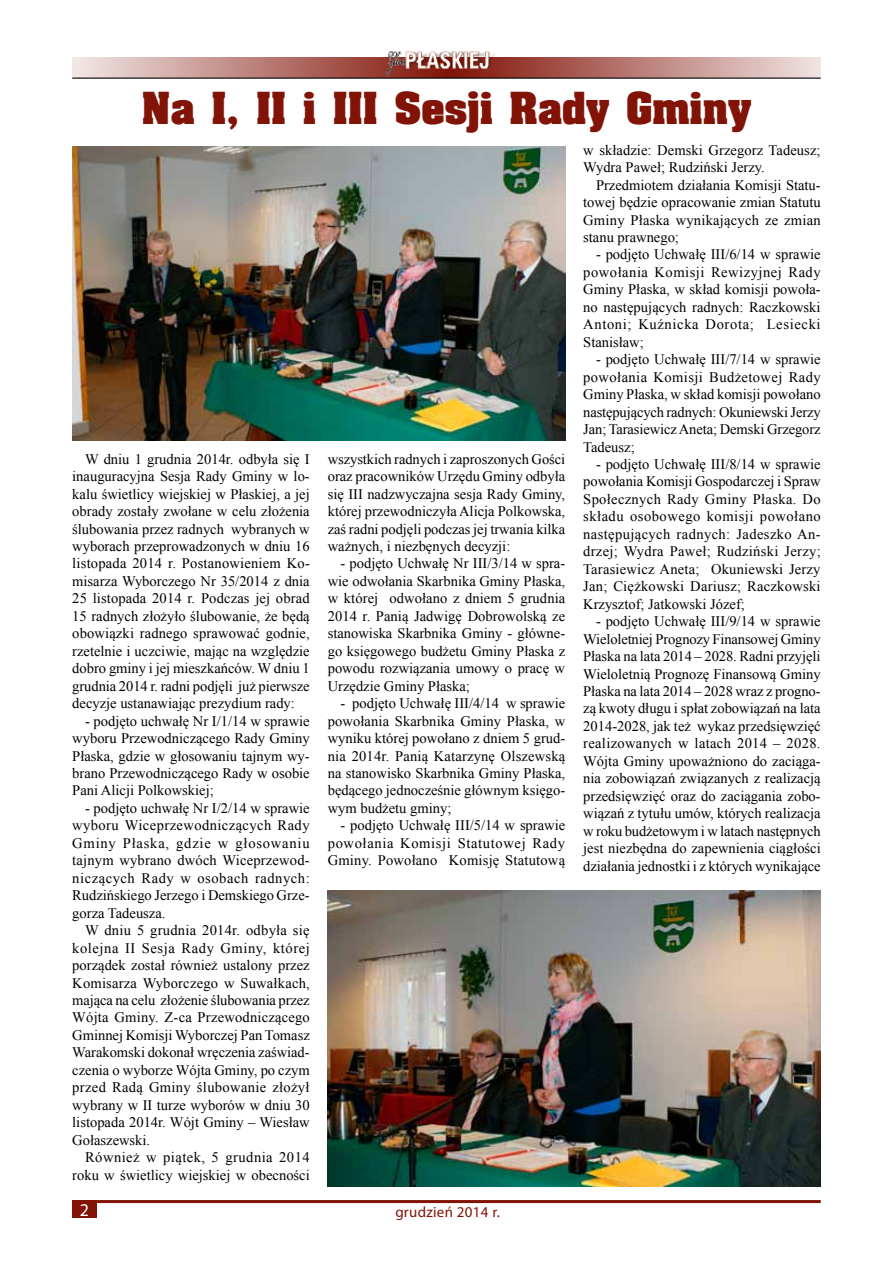
<style>
.page{position:relative;width:893px;height:1263px;background:#fff}
.page>*{position:absolute;margin:0;border:0;box-sizing:border-box;transform-origin:0 0}
.t1{font:700 37.5px "Aardvark";color:#811307}
.t2{font:18px "Myriad Pro";color:#fff}
.t3{font:15px "Myriad Pro";letter-spacing:.02em;color:#811307}
.t4{font:14.55px/17.4px "Times New Roman";color:#000;text-align:justify}
</style>
<div class="page">
<svg style="left:72px;top:58px;width:749px;height:20px"></svg>
<hr style="left:72px;top:1200px;width:749px;height:3px;background:#811307">
<img style="left:383px;top:51px;width:126px;height:26px">
<div style="left:72px;top:1200px;width:24px;height:18px;background:#811307"></div>
<hr style="left:72px;top:78px;width:749px;height:1px;background:#000">
<img style="left:328px;top:890px;width:493px;height:296px">
<img style="left:72px;top:147px;width:493px;height:294px">
<h1 class="t1" style="left:142px;top:82px;width:611px">Na I, II i III Sesji Rady Gminy</h1>
<p class="t4" style="left:72px;top:450px;width:239px;text-indent:13px">W dniu 1 grudnia 2014r. odbyła się I inauguracyjna Sesja Rady Gminy w lo&shy;kalu świetlicy wiejskiej w Płaskiej, a jej obrady zostały zwołane w celu złożenia ślubowania przez radnych wybranych w wyborach przeprowadzonych w dniu 16 listopada 2014 r. Postanowieniem Ko&shy;misarza Wyborczego Nr 35/2014 z dnia 25 listopada 2014 r. Podczas jej obrad 15 radnych złożyło ślubowanie, że będą obowiązki radnego sprawować godnie, rzetelnie i uczciwie, mając na względzie dobro gminy i jej mieszkańców. W dniu 1 grudnia 2014 r. radni podjęli już pierwsze decyzje ustanawiając prezydium rady:</p>
<p class="t4" style="left:72px;top:712px;width:239px;text-indent:13px">- podjęto uchwałę Nr I/1/14 w sprawie wyboru Przewodniczącego Rady Gminy Płaska, gdzie w głosowaniu tajnym wy&shy;brano Przewodniczącego Rady w osobie Pani Alicji Polkowskiej;</p>
<p class="t4" style="left:72px;top:799px;width:239px;text-indent:13px">- podjęto uchwałę Nr I/2/14 w sprawie wyboru Wiceprzewodniczących Rady Gminy Płaska, gdzie w głosowaniu tajnym wybrano dwóch Wiceprzewod&shy;niczących Rady w osobach radnych:<br>Rudzińskiego Jerzego i Demskiego Grze&shy;gorza Tadeusza.</p>
<p class="t4" style="left:72px;top:921px;width:239px;text-indent:13px">W dniu 5 grudnia 2014r. odbyła się kolejna II Sesja Rady Gminy, której porządek został również ustalony przez Komisarza Wyborczego w Suwałkach, mająca na celu złożenie ślubowania przez Wójta Gminy. Z-ca Przewodniczącego Gminnej Komisji Wyborczej Pan Tomasz Warakomski dokonał wręczenia zaświad&shy;czenia o wyborze Wójta Gminy, po czym przed Radą Gminy ślubowanie złożył wybrany w II turze wyborów w dniu 30 listopada 2014r. Wójt Gminy – Wiesław Gołaszewski.</p>
<p class="t4" style="left:72px;top:1148px;width:239px;text-align:right">Również w piątek, 5 grudnia 2014 roku w świetlicy wiejskiej w obecności</p>
<p class="t4" style="left:328px;top:450px;width:239px">wszystkich radnych i zaproszonych Gości oraz pracowników Urzędu Gminy odbyła się III nadzwyczajna sesja Rady Gminy, której przewodniczyła Alicja Polkowska, zaś radni podjęli podczas jej trwania kilka ważnych, i niezbęnych decyzji:</p>
<p class="t4" style="left:328px;top:555px;width:239px;text-indent:13px">- podjęto Uchwałę Nr III/3/14 w spra&shy;wie odwołania Skarbnika Gminy Płaska, w której odwołano z dniem 5 grudnia 2014 r. Panią Jadwigę Dobrowolską ze stanowiska Skarbnika Gminy - główne&shy;go księgowego budżetu Gminy Płaska z powodu rozwiązania umowy o pracę w Urzędzie Gminy Płaska;</p>
<p class="t4" style="left:328px;top:694px;width:239px;text-indent:13px">- podjęto Uchwałę III/4/14 w sprawie powołania Skarbnika Gminy Płaska, w wyniku której powołano z dniem 5 grud&shy;nia 2014r. Panią Katarzynę Olszewską na stanowisko Skarbnika Gminy Płaska, będącego jednocześnie głównym księgo&shy;wym budżetu gminy;</p>
<p class="t4" style="left:328px;top:816px;width:239px;text-indent:13px">- podjęto Uchwałę III/5/14 w sprawie powołania Komisji Statutowej Rady Gminy. Powołano Komisję Statutową</p>
<p class="t2" style="left:80px;top:1198px;width:11px">2</p>
<p class="t3" style="left:395px;top:1203px;width:106px">grudzień 2014 r.</p>
<p class="t4" style="left:583px;top:141px;width:239px">w składzie: Demski Grzegorz Tadeusz;<br>Wydra Paweł; Rudziński Jerzy.</p>
<p class="t4" style="left:583px;top:176px;width:239px;text-indent:13px">Przedmiotem działania Komisji Statu&shy;towej będzie opracowanie zmian Statutu Gminy Płaska wynikających ze zmian stanu prawnego;</p>
<p class="t4" style="left:583px;top:246px;width:239px;text-indent:13px">- podjęto Uchwałę III/6/14 w sprawie powołania Komisji Rewizyjnej Rady Gminy Płaska, w skład komisji powoła&shy;no następujących radnych: Raczkowski Antoni; Kuźnicka Dorota; Lesiecki Stanisław;</p>
<p class="t4" style="left:583px;top:350px;width:239px;text-indent:13px">- podjęto Uchwałę III/7/14 w sprawie powołania Komisji Budżetowej Rady Gminy Płaska, w skład komisji powołano następujących radnych: Okuniewski Jerzy Jan; Tarasiewicz Aneta; Demski Grzegorz Tadeusz;</p>
<p class="t4" style="left:583px;top:455px;width:239px;text-indent:13px">- podjęto Uchwałę III/8/14 w sprawie powołania Komisji Gospodarczej i Spraw Społecznych Rady Gminy Płaska. Do składu osobowego komisji powołano następujących radnych: Jadeszko An&shy;drzej; Wydra Paweł; Rudziński Jerzy; Tarasiewicz Aneta; Okuniewski Jerzy Jan; Ciężkowski Dariusz; Raczkowski Krzysztof; Jatkowski Józef;</p>
<p class="t4" style="left:583px;top:612px;width:239px;text-indent:13px">- podjęto Uchwałę III/9/14 w sprawie Wieloletniej Prognozy Finansowej Gminy Płaska na lata 2014 – 2028. Radni przyjęli Wieloletnią Prognozę Finansową Gminy Płaska na lata 2014 – 2028 wraz z progno&shy;zą kwoty długu i spłat zobowiązań na lata 2014-2028, jak też wykaz przedsięwzięć realizowanych w latach 2014 – 2028.<br>Wójta Gminy upoważniono do zaciąga&shy;nia zobowiązań związanych z realizacją przedsięwzięć oraz do zaciągania zobo&shy;wiązań z tytułu umów, których realizacja w roku budżetowym i w latach następnych jest niezbędna do zapewnienia ciągłości działania jednostki i z których wynikające</p>
</div>
